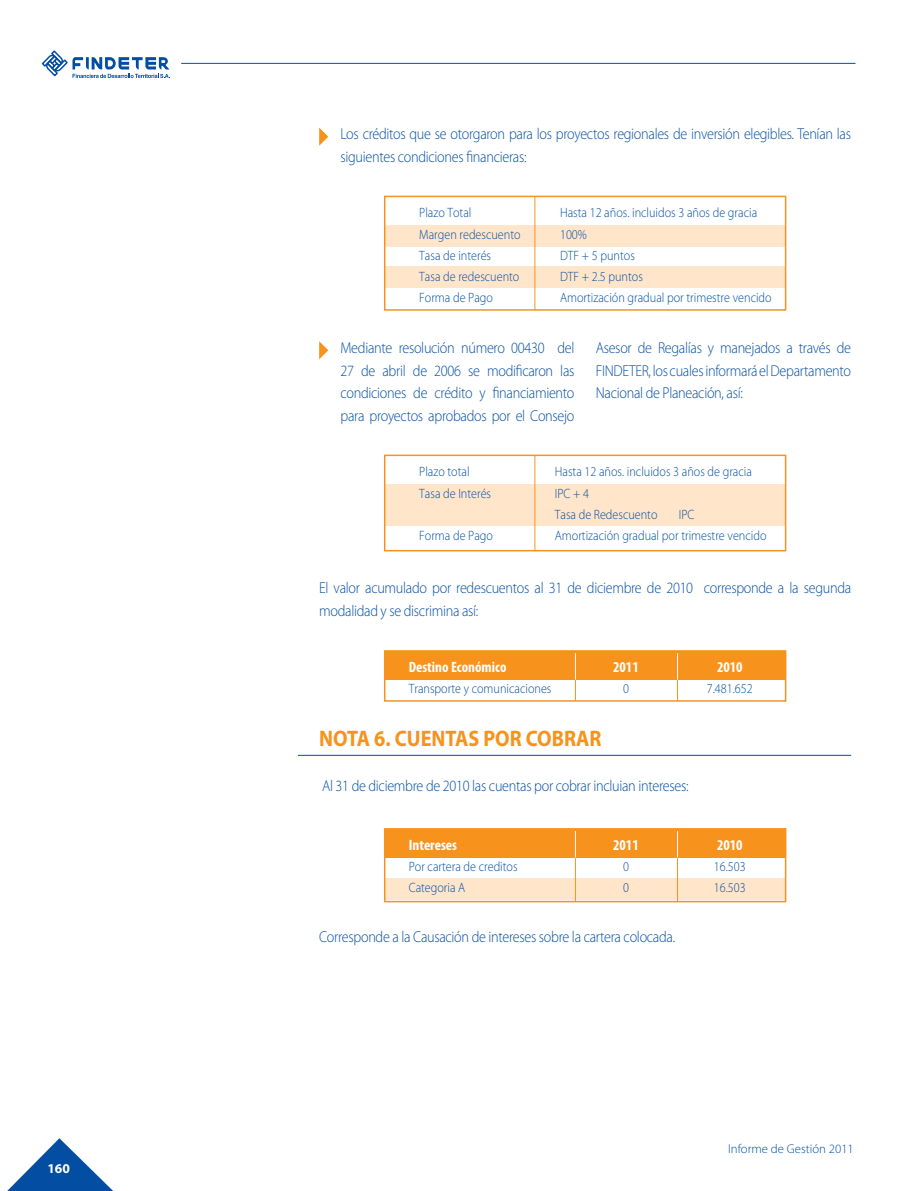
<style>
.page{position:relative;width:915px;height:1191px;background:#fff}
.page>*{position:absolute;margin:0;border:0;box-sizing:border-box;transform-origin:0 0}
.t1{font:700 22.5px "Myriad Pro";color:#f7931d;scale:.9 1}
.t2{font:300 15.75px/22.5px "Myriad Pro";letter-spacing:-.02em;color:#034ea2;scale:.9 1}
.t3{font:700 condensed 15px "Myriad Pro";color:#fff}
.t4{font:300 13.5px/21.1px "Myriad Pro";color:#034ea2;scale:.9 1}
.t5{font:700 13.5px "Myriad Pro";color:#fff}
.t6{font:300 12.75px "Myriad Pro";color:#034ea2}
</style>
<div class="page">
<svg style="left:8px;top:1138px;width:104px;height:52px"></svg>
<svg style="left:41px;top:50px;width:129px;height:28px"></svg>
<hr style="left:181px;top:63px;width:674px;height:1px;background:#034ea2">
<svg style="left:319px;top:128px;width:9px;height:18px"></svg>
<svg style="left:319px;top:341px;width:9px;height:18px"></svg>
<div style="left:384px;top:225px;width:401px;height:21px;background:#ffe5ca"></div>
<div style="left:384px;top:266px;width:401px;height:21px;background:#ffe5ca"></div>
<div style="left:384px;top:196px;width:402px;height:115px;border:2px solid #f7931d"></div>
<hr style="left:534px;top:196px;width:1px;height:114px;background:#f7931d">
<div style="left:384px;top:484px;width:401px;height:41px;background:#ffe5ca"></div>
<div style="left:384px;top:454px;width:402px;height:97px;border:2px solid #f7931d"></div>
<hr style="left:534px;top:455px;width:1px;height:96px;background:#f7931d">
<div style="left:384px;top:651px;width:401px;height:28px;background:#f7931d"></div>
<div style="left:384px;top:650px;width:402px;height:51px;border:2px solid #f7931d"></div>
<svg style="left:574px;top:653px;width:2px;height:48px"></svg>
<svg style="left:676px;top:653px;width:2px;height:48px"></svg>
<hr style="left:298px;top:755px;width:552px;height:1px;background:#034ea2">
<div style="left:384px;top:878px;width:401px;height:22px;background:#ffe5ca"></div>
<div style="left:384px;top:829px;width:401px;height:28px;background:#f7931d"></div>
<div style="left:384px;top:828px;width:402px;height:74px;border:2px solid #f7931d"></div>
<hr style="left:575px;top:857px;width:1px;height:45px;background:#f7931d">
<hr style="left:677px;top:857px;width:1px;height:45px;background:#f7931d">
<svg style="left:574px;top:831px;width:1px;height:26px"></svg>
<p class="t5" style="left:47px;top:1163px;width:24px">160</p>
<p class="t2" style="left:340px;top:124px;width:568px">Los créditos que se otorgaron para los proyectos regionales de inversión elegibles. Tenían las siguientes condiciones financieras:</p>
<p class="t4" style="left:419px;top:204px;width:114px">Plazo Total<br>Margen redescuento<br>Tasa de interés<br>Tasa de redescuento<br>Forma de Pago</p>
<p class="t4" style="left:560px;top:204px;width:236px">Hasta 12 años. incluidos 3 años de gracia<br>100%<br>DTF + 5 puntos<br>DTF + 2.5 puntos<br>Amortización gradual por trimestre vencido</p>
<p class="t2" style="left:595px;top:338px;width:285px;text-align:justify">Asesor de Regalías y manejados a través de FINDETER, los cuales informará el Departamento Nacional de Planeación, así:</p>
<p class="t2" style="left:340px;top:338px;width:261px;text-align:justify">Mediante resolución número 00430 del 27 de abril de 2006 se modificaron las condiciones de crédito y financiamiento para proyectos aprobados por el Consejo</p>
<p class="t4" style="left:419px;top:462px;width:81px">Plazo total<br>Tasa de Interés</p>
<p class="t4" style="left:419px;top:526px;width:83px">Forma de Pago</p>
<p class="t4" style="left:554px;top:462px;width:220px">Hasta 12 años. incluidos 3 años de gracia<br>IPC + 4<br>Tasa de Redescuento</p>
<p class="t4" style="left:554px;top:505px;width:236px;text-indent:124px">IPC<br>Amortización gradual por trimestre vencido</p>
<p class="t2" style="left:319px;top:578px;width:592px">El valor acumulado por redescuentos al 31 de diciembre de 2010 corresponde a la segunda modalidad y se discrimina así:</p>
<p class="t3" style="left:408px;top:661px;width:99px">Destino Económico</p>
<p class="t4" style="left:408px;top:679px;width:160px">Transporte y comunicaciones</p>
<p class="t3" style="left:613px;top:661px;width:27px">2011</p>
<p class="t4" style="left:622px;top:679px;width:8px">0</p>
<h1 class="t1" style="left:319px;top:730px;width:315px">NOTA 6. CUENTAS POR COBRAR</h1>
<p class="t2" style="left:322px;top:776px;width:408px">Al 31 de diciembre de 2010 las cuentas por cobrar incluian intereses:</p>
<p class="t3" style="left:408px;top:839px;width:50px">Intereses</p>
<p class="t4" style="left:408px;top:857px;width:122px">Por cartera de creditos<br>Categoria A</p>
<p class="t3" style="left:613px;top:839px;width:27px">2011</p>
<p class="t4" style="left:622px;top:857px;width:8px">0<br>0</p>
<p class="t2" style="left:319px;top:927px;width:397px">Corresponde a la Causación de intereses sobre la cartera colocada.</p>
<p class="t3" style="left:716px;top:661px;width:27px">2010</p>
<p class="t4" style="left:706px;top:679px;width:52px">7.481.652</p>
<p class="t3" style="left:716px;top:839px;width:27px">2010</p>
<p class="t4" style="left:713px;top:857px;width:37px">16.503<br>16.503</p>
<p class="t6" style="left:727px;top:1143px;width:127px">Informe de Gestión 2011</p>
</div>
